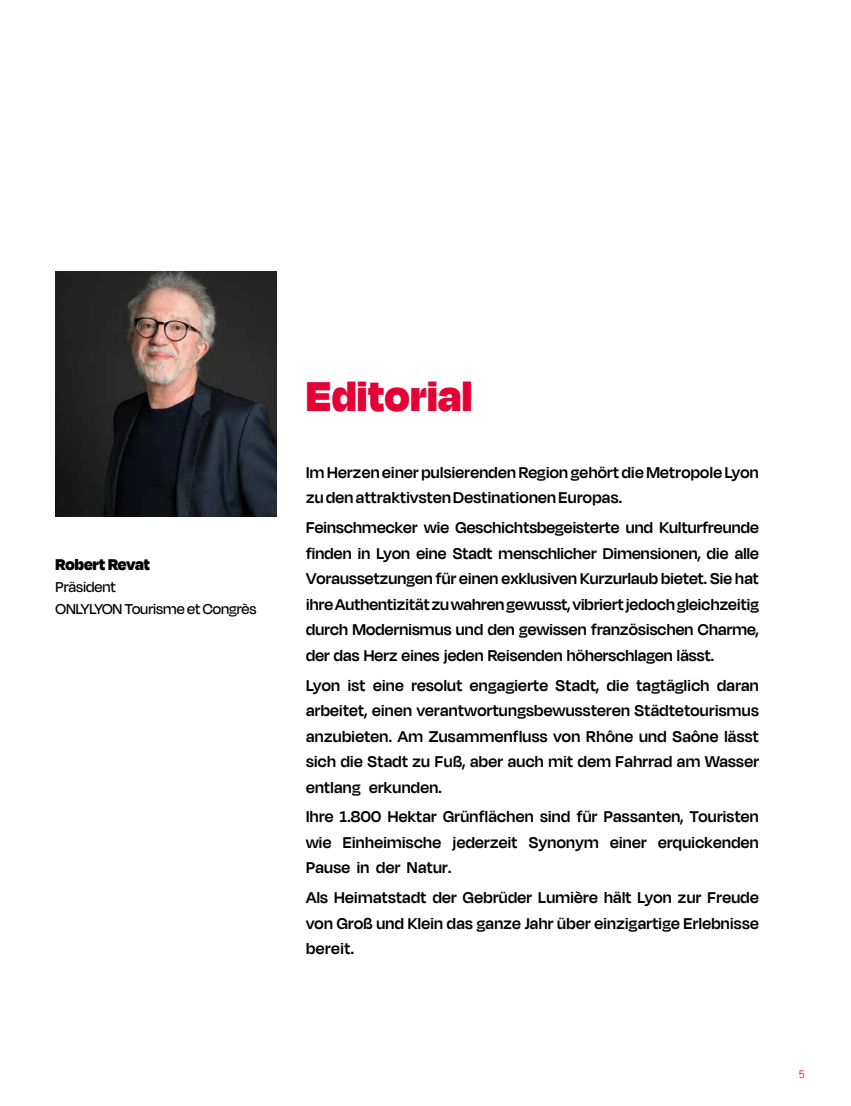
<style>
.page{position:relative;width:851px;height:1106px;background:#fff}
.page>*{position:absolute;margin:0;border:0;box-sizing:border-box;transform-origin:0 0}
.t1{font:900 48px "Degular Display";letter-spacing:.02em;color:#e40234}
.t2{font:600 18px/25.5px "Degular Display";letter-spacing:.02em;color:#000;text-align:justify}
.t3{font:900 18px "Degular Display";color:#000}
.t4{font:500 16.5px/22px "Degular Display";color:#000}
.t5{font:10.5px "Deck";color:#e40234}
</style>
<div class="page">
<img style="left:56px;top:272px;width:220px;height:244px">
<p class="t3" style="left:56px;top:553px;width:96px">Robert Revat</p>
<p class="t4" style="left:56px;top:575px;width:202px">Präsident<br>ONLYLYON Tourisme et Congrès</p>
<h1 class="t1" style="left:306px;top:367px;width:168px">Editorial</h1>
<p class="t2" style="left:306px;top:459px;width:454px">Im Herzen einer pulsierenden Region gehört die Metropole Lyon zu den attraktivsten Destinationen Europas.</p>
<p class="t2" style="left:306px;top:514px;width:454px">Feinschmecker wie Geschichtsbegeisterte und Kulturfreunde finden in Lyon eine Stadt menschlicher Dimensionen, die alle Voraussetzungen für einen exklusiven Kurzurlaub bietet. Sie hat ihre Authentizität zu wahren gewusst, vibriert jedoch gleichzeitig durch Modernismus und den gewissen französischen Charme, der das Herz eines jeden Reisenden höherschlagen lässt.</p>
<p class="t2" style="left:306px;top:671px;width:454px">Lyon ist eine resolut engagierte Stadt, die tagtäglich daran arbeitet, einen verantwortungsbewussteren Städtetourismus anzubieten. Am Zusammenfluss von Rhône und Saône lässt sich die Stadt zu Fuß, aber auch mit dem Fahrrad am Wasser entlang erkunden.</p>
<p class="t2" style="left:306px;top:803px;width:454px">Ihre 1.800 Hektar Grünflächen sind für Passanten, Touristen wie Einheimische jederzeit Synonym einer erquickenden Pause in der Natur.</p>
<p class="t2" style="left:306px;top:884px;width:454px">Als Heimatstadt der Gebrüder Lumière hält Lyon zur Freude von Groß und Klein das ganze Jahr über einzigartige Erlebnisse bereit.</p>
<p class="t5" style="left:798px;top:1067px;width:8px">5</p>
</div>
